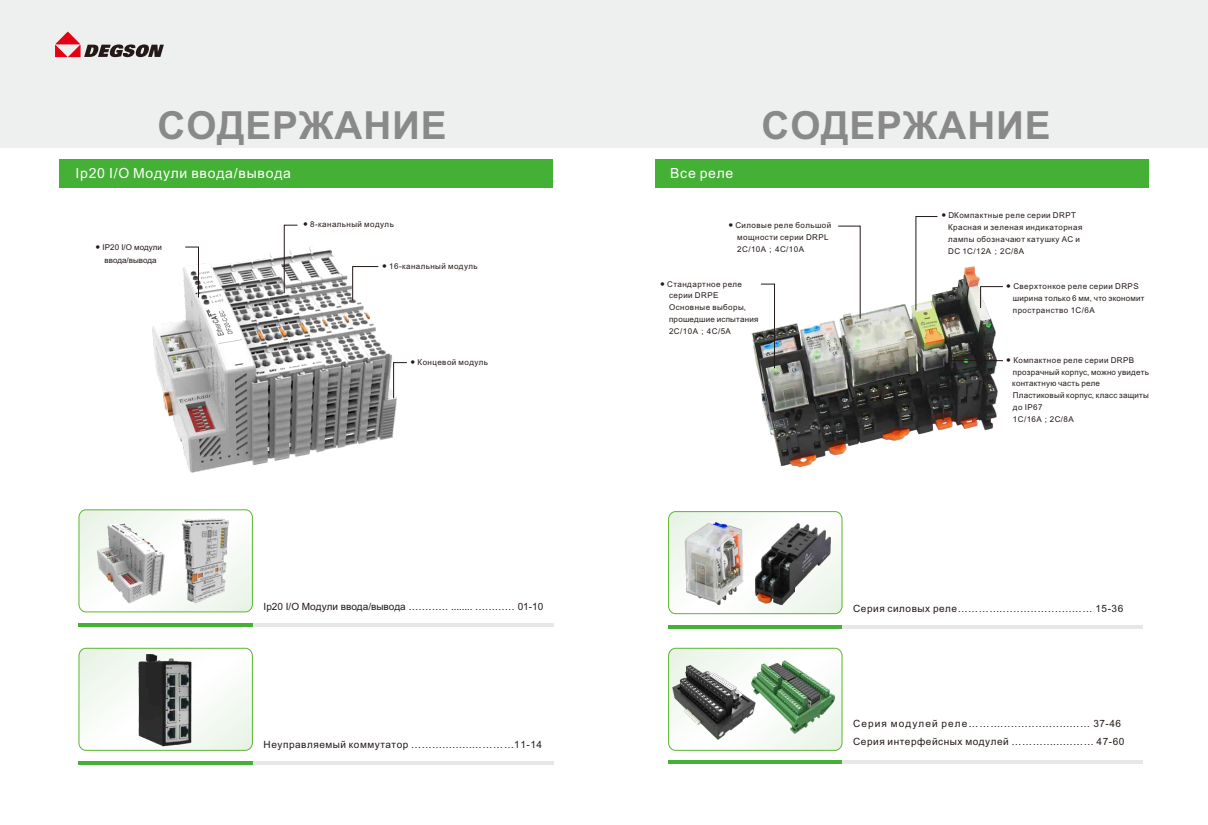
<style>
.page{position:relative;width:1208px;height:825px;background:#fff}
.page>*{position:absolute;margin:0;border:0;box-sizing:border-box;transform-origin:0 0}
.t1{font:700 38.7px "Arial Unicode MS";letter-spacing:.02em;color:#898989}
.t2{font:14px "Arial Unicode MS";letter-spacing:.055em;color:#fff}
.t3{font:10px "Arial Unicode MS";letter-spacing:.055em;color:#231916}
.t4{font:10px "Arial Unicode MS";letter-spacing:.11em;color:#231916}
.t5{font:10px "Arial Unicode MS";color:#231916}
.t6{font:8px/11.8px "Arial Unicode MS";letter-spacing:.055em;color:#231916}
.t7{font:8px/11.8px "Arial Unicode MS";letter-spacing:.03em;color:#231916}
.t8{font:8px/12.9px "Arial Unicode MS";color:#231916;text-align:center}
</style>
<div class="page">
<img style="left:152px;top:234px;width:245px;height:239px">
<div style="left:655px;top:159px;width:494px;height:29px;background:#44b035"></div>
<div style="left:0;top:0;width:604px;height:148px;background:#eeefef"></div>
<div style="left:604px;top:0;width:604px;height:148px;background:#eeefef"></div>
<svg style="left:55px;top:32px;width:109px;height:25px"></svg>
<div style="left:668px;top:648px;width:174px;height:102px;background:#f4f9f3;border-radius:7px"></div>
<div style="left:668px;top:648px;width:174px;height:102px;border:1px solid #5cb531;border-radius:7px"></div>
<img style="left:756px;top:659px;width:80px;height:75px">
<img style="left:672px;top:663px;width:84px;height:78px">
<hr style="left:668px;top:761px;width:174px;height:3px;background:#44b035">
<hr style="left:842px;top:761px;width:300px;height:3px;background:#e7e7e7">
<hr style="left:668px;top:625px;width:174px;height:3px;background:#44b035">
<hr style="left:842px;top:625px;width:300px;height:3px;background:#e7e7e7">
<div style="left:668px;top:512px;width:174px;height:102px;background:linear-gradient(to bottom,#fdfefd,#e9f4e7);border-radius:7px"></div>
<div style="left:668px;top:511px;width:174px;height:103px;border:1px solid #5cb531;border-radius:7px"></div>
<img style="left:668px;top:511px;width:89px;height:104px">
<img style="left:755px;top:523px;width:76px;height:81px">
<hr style="left:79px;top:761px;width:174px;height:4px;background:#44b035">
<hr style="left:253px;top:761px;width:300px;height:4px;background:#e7e7e7">
<div style="left:79px;top:648px;width:173px;height:102px;background:#f6faf5;border-radius:7px"></div>
<div style="left:79px;top:648px;width:173px;height:102px;border:1px solid #5cb531;border-radius:7px"></div>
<img style="left:138px;top:654px;width:54px;height:93px">
<hr style="left:79px;top:623px;width:174px;height:3px;background:#44b035">
<hr style="left:253px;top:623px;width:300px;height:3px;background:#e7e7e7">
<div style="left:79px;top:510px;width:173px;height:102px;background:#f5faf4;border-radius:7px"></div>
<div style="left:79px;top:510px;width:173px;height:102px;border:1px solid #5cb531;border-radius:7px"></div>
<img style="left:94px;top:521px;width:73px;height:83px">
<img style="left:173px;top:516px;width:61px;height:90px">
<div style="left:59px;top:159px;width:493px;height:29px;background:#44b035"></div>
<img style="left:751px;top:263px;width:252px;height:205px">
<svg style="left:837px;top:226px;width:23px;height:93px"></svg>
<svg style="left:915px;top:216px;width:23px;height:95px"></svg>
<svg style="left:980px;top:286px;width:23px;height:22px"></svg>
<svg style="left:948px;top:334px;width:55px;height:27px"></svg>
<svg style="left:760px;top:283px;width:15px;height:86px"></svg>
<svg style="left:185px;top:246px;width:14px;height:52px"></svg>
<svg style="left:352px;top:266px;width:27px;height:35px"></svg>
<svg style="left:393px;top:362px;width:14px;height:37px"></svg>
<svg style="left:284px;top:225px;width:14px;height:69px"></svg>
<h1 class="t1" style="left:158px;top:111px;width:290px">СОДЕРЖАНИЕ</h1>
<h1 class="t1" style="left:761px;top:111px;width:290px">СОДЕРЖАНИЕ</h1>
<h2 class="t2" style="left:75px;top:168px;width:217px">Ip20 I/O Модули ввода/вывода</h2>
<h2 class="t2" style="left:670px;top:168px;width:65px">Все реле</h2>
<p class="t8" style="left:96px;top:241px;width:68px">● IP20 I/O модули ввода/вывода</p>
<p class="t6" style="left:303px;top:219px;width:92px">● 8-канальный модуль</p>
<p class="t6" style="left:382px;top:261px;width:97px">● 16-канальный модуль</p>
<p class="t6" style="left:737px;top:220px;width:95px;text-indent:-9px">● Силовые реле большой мощности серии DRPL<br>2C/10A；4C/10A</p>
<p class="t6" style="left:948px;top:210px;width:136px;text-indent:-7px">● DКомпактные реле серии DRPT<br>Красная и зеленая индикаторная лампы обозначают катушку AC и<br>DC 1C/12A；2C/8A</p>
<p class="t6" style="left:669px;top:279px;width:91px;text-indent:-9px">● Стандартное реле серии DRPE<br>Основные выборы, прошедшие испытания<br>2C/10A；4C/5A</p>
<p class="t6" style="left:1013px;top:281px;width:133px;text-indent:-7px">● Сверхтонкое реле серии DRPS ширина только 6 мм, что экономит пространство 1C/6A</p>
<p class="t6" style="left:410px;top:357px;width:79px">● Концевой модуль</p>
<p class="t7" style="left:1012px;top:355px;width:138px;text-indent:-6px">● Компактное реле серии DRPB прозрачный корпус, можно увидеть контактную часть реле<br>Пластиковый корпус, класс защиты до IP67<br>1C/16A；2C/8A</p>
<p class="t5" style="left:263px;top:602px;width:281px">Ip20 I/O Модули ввода/вывода ………… ........ ………… 01-10</p>
<p class="t3" style="left:853px;top:604px;width:271px">Серия силовых реле………….....................…… 15-36</p>
<p class="t4" style="left:853px;top:720px;width:269px">Серия модулей реле………....................…… 37-46</p>
<p class="t3" style="left:263px;top:741px;width:280px">Неуправляемый коммутатор ……….........…………11-14</p>
<p class="t3" style="left:853px;top:738px;width:273px">Серия интерфейсных модулей …………...……… 47-60</p>
</div>
